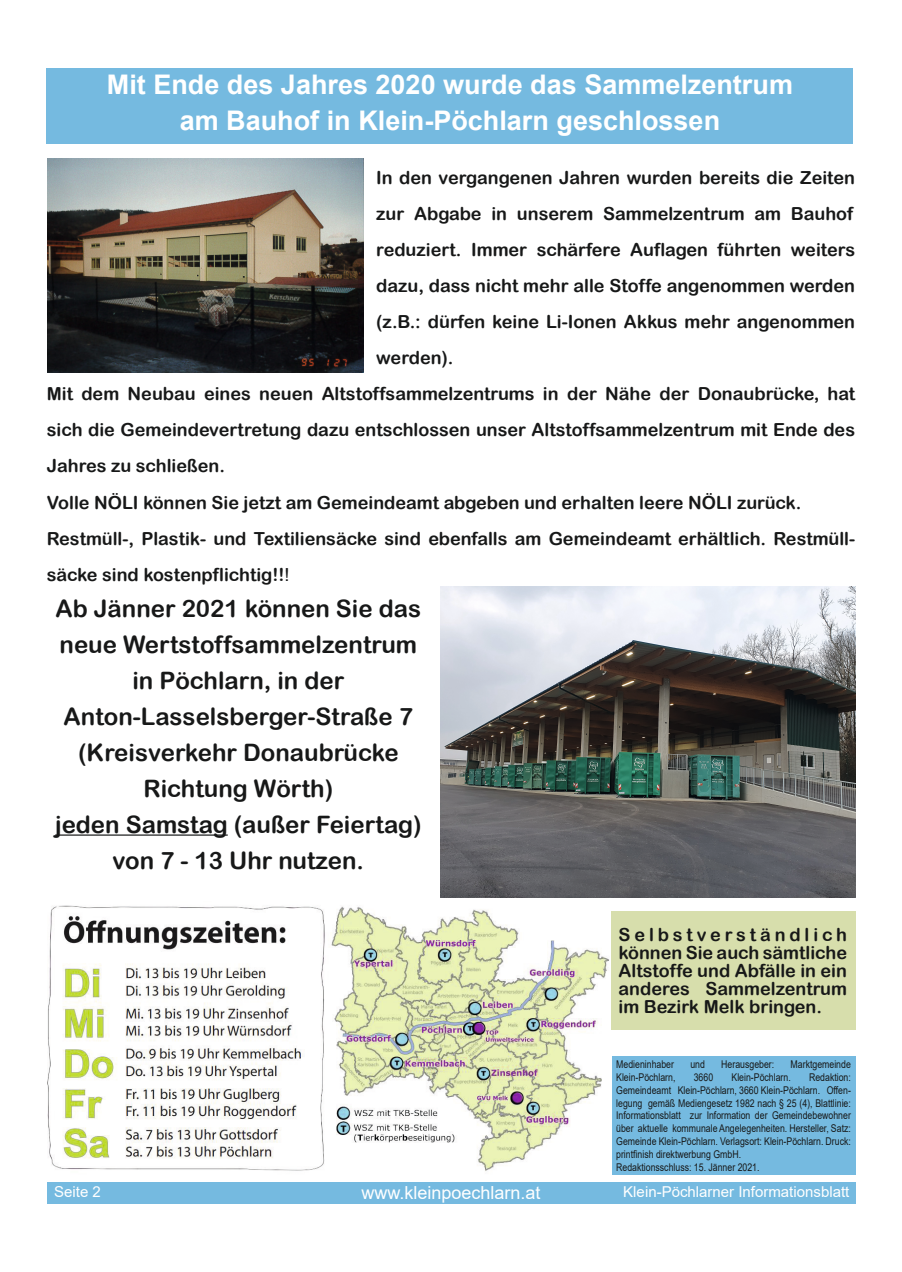
<style>
.page{position:relative;width:902px;height:1272px;background:#fff}
.page>*{position:absolute;margin:0;border:0;box-sizing:border-box;transform-origin:0 0}
.t1{font:700 27px/36px "Arial";color:#fff;text-align:center}
.t2{font:24px/36px "Arial Rounded MT Bold";color:#171818;text-align:center}
.t3{font:18px/18px "Arial Rounded MT Bold";color:#171818;text-align:justify}
.t4{font:18px "Arial";color:#fff}
.t5{font:15px "Arial";color:#fff}
.t6{font:10.65px/12.8px "Arial";color:#171818;scale:.82 1}
.s1{font-family:"Arial"}
</style>
<div class="page">
<div style="left:47px;top:1182px;width:808px;height:21px;background:#75bae0"></div>
<div style="left:47px;top:68px;width:806px;height:75px;background:#75bae0"></div>
<img style="left:47px;top:158px;width:316px;height:214px">
<div style="left:610px;top:911px;width:245px;height:118px;background:#d7deac"></div>
<img style="left:48px;top:905px;width:561px;height:266px">
<hr style="left:55px;top:834px;width:173px;height:1px;background:#171818">
<div style="left:612px;top:1056px;width:243px;height:118px;background:#75bae0"></div>
<img style="left:440px;top:587px;width:415px;height:311px">
<h1 class="t1" style="left:107px;top:67px;width:687px">Mit Ende des Jahres 2020 wurde das Sammelzentrum am Bauhof in Klein-Pöchlarn geschlossen</h1>
<p class="t3" style="left:376px;top:169px;width:480px">In den vergangenen Jahren wurden bereits die Zeiten</p>
<p class="t3" style="left:376px;top:205px;width:478px">zur Abgabe in unserem Sammelzentrum am Bauhof</p>
<p class="t3" style="left:376px;top:241px;width:480px">reduziert. Immer schärfere Auflagen führten weiters</p>
<p class="t3" style="left:376px;top:277px;width:480px">dazu, dass nicht mehr alle Stoffe angenommen werden</p>
<p class="t3" style="left:376px;top:313px;width:480px">(z.B.: dürfen keine Li-Ionen Akkus mehr angenommen</p>
<p class="t3" style="left:376px;top:349px;width:79px">werden).</p>
<p class="t3" style="left:47px;top:385px;width:809px">Mit dem Neubau eines neuen Altstoffsammelzentrums in der Nähe der Donaubrücke, hat</p>
<p class="t3" style="left:47px;top:421px;width:809px">sich die Gemeindevertretung dazu entschlossen unser Altstoffsammelzentrum mit Ende des</p>
<p class="t3" style="left:47px;top:457px;width:180px">Jahres zu schließen.</p>
<p class="t3" style="left:47px;top:493px;width:756px">Volle NÖLI können Sie jetzt am Gemeindeamt abgeben und erhalten leere NÖLI zurück.</p>
<p class="t3" style="left:47px;top:529px;width:809px">Restmüll-, Plastik- und Textiliensäcke sind ebenfalls am Gemeindeamt erhältlich. Restmüll-</p>
<p class="t3" style="left:47px;top:565px;width:244px">säcke sind kostenpflichtig!!<span class="s1">!</span></p>
<h2 class="t2" style="left:55px;top:589px;width:368px">Ab Jänner 2021 können Sie das neue Wertstoffsammelzentrum in Pöchlarn, in der<br>Anton-Lasselsberger-Straße 7 (Kreisverkehr Donaubrücke<br>Richtung Wörth)<br>jeden Samstag (außer Feiertag) von 7 - 13 Uhr nutzen.</h2>
<p class="t3" style="left:618px;top:925px;width:230px">Selbstverständlich können Sie auch sämtliche Altstoffe und Abfälle in ein anderes Sammelzentrum im Bezirk Melk bringen.</p>
<p class="t6" style="left:616px;top:1057px;width:72px">Medieninhaber</p>
<p class="t6" style="left:690px;top:1057px;width:19px">und</p>
<p class="t6" style="left:721px;top:1057px;width:66px">Herausgeber:</p>
<p class="t6" style="left:790px;top:1057px;width:75px">Marktgemeinde</p>
<p class="t6" style="left:616px;top:1070px;width:74px">Klein-Pöchlarn,</p>
<p class="t6" style="left:693px;top:1070px;width:25px">3660</p>
<p class="t6" style="left:731px;top:1070px;width:74px">Klein-Pöchlarn.</p>
<p class="t6" style="left:616px;top:1070px;width:288px;text-indent:193px">Redaktion:<br>Gemeindeamt Klein-Pöchlarn, 3660 Klein-Pöchlarn. Offen&shy;legung gemäß Mediengesetz 1982 nach § 25 (4), Blattlinie:<br>Informationsblatt zur Information der Gemeindebewohner über aktuelle kommunale Angelegenheiten. Hersteller, Satz:<br>Gemeinde Klein-Pöchlarn. Verlagsort: Klein-Pöchlarn. Druck: printfinish direktwerbung GmbH.<br>Redaktionsschluss: 15. Jänner 2021.</p>
<p class="t5" style="left:54px;top:1181px;width:48px">Seite 2</p>
<p class="t4" style="left:361px;top:1179px;width:181px">www.kleinpoechlarn.at</p>
<p class="t5" style="left:623px;top:1181px;width:227px">Klein-Pöchlarner Informationsblatt</p>
</div>
